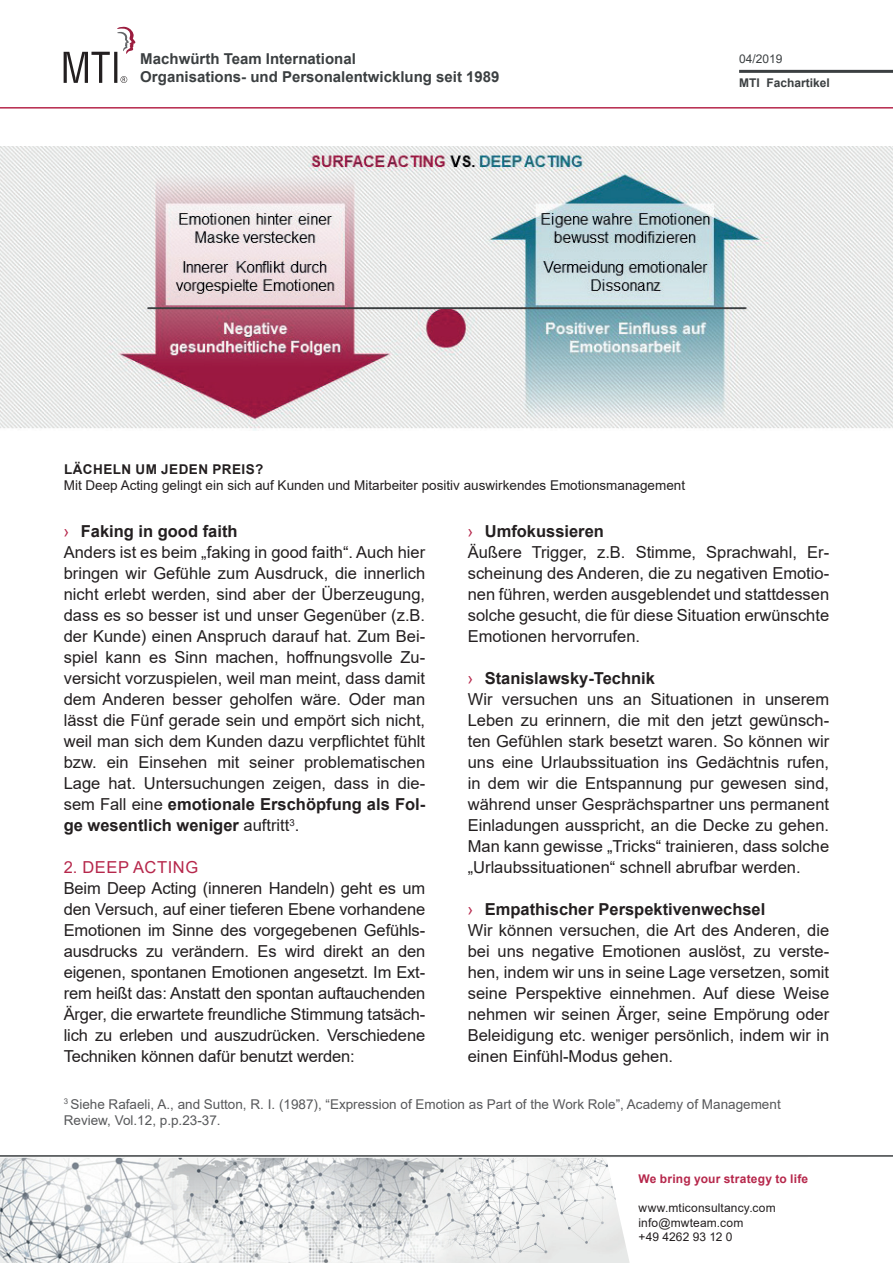
<style>
.page{position:relative;width:893px;height:1263px;background:#fff}
.page>*{position:absolute;margin:0;border:0;box-sizing:border-box;transform-origin:0 0}
.t1{font:16.5px/21px "Arial";color:#231f20}
.t2{font:16.5px "Arial";letter-spacing:.035em;color:#b6274b}
.t3{font:700 15px/18px "Arial";color:#3b3f41}
.t4{font:13.5px/16.2px "Arial";color:#57585a}
.t5{font:13.5px "Arial";color:#231f20}
.t6{font:700 13.5px "Arial";letter-spacing:.035em;color:#231f20}
.t7{font:12px/14.4px "Arial";letter-spacing:.01em;color:#231f20}
.t8{font:700 12px "Arial";letter-spacing:.015em;color:#b6274b}
.t9{font:700 12px "Arial";color:#3b3f41}
.t10{font:12px "Arial";color:#3b3f41}
.s1{color:#b6274b}
.s2{font-weight:700}
</style>
<div class="page">
<img style="left:0;top:1158px;width:606px;height:105px">
<svg style="left:606px;top:1163px;width:24px;height:100px"></svg>
<hr style="left:0;top:1155px;width:893px;height:2px;background:#3b3f41">
<hr style="left:0;top:107px;width:893px;height:2px;background:#b6274b">
<hr style="left:739px;top:70px;width:154px;height:3px;background:#3b3f41">
<svg style="left:64px;top:27px;width:71px;height:56px"></svg>
<img style="left:0;top:147px;width:893px;height:283px">
<p class="t3" style="left:140px;top:50px;width:361px">Machwürth Team International<br>Organisations- und Personalentwicklung seit 1989</p>
<p class="t10" style="left:739px;top:51px;width:45px">04/2019</p>
<p class="t9" style="left:739px;top:74px;width:92px">MTI Fachartikel</p>
<p class="t6" style="left:64px;top:460px;width:201px">LÄCHELN UM JEDEN PREIS?</p>
<p class="t5" style="left:64px;top:476px;width:623px">Mit Deep Acting gelingt ein sich auf Kunden und Mitarbeiter positiv auswirkendes Emotionsmanagement</p>
<p class="t1" style="left:64px;top:521px;width:363px"><span class="s1">›</span> <span class="s2">Faking in good faith<br></span>Anders ist es beim „faking in good faith“. Auch hier bringen wir Gefühle zum Ausdruck, die innerlich nicht erlebt werden, sind aber der Überzeugung, dass es so besser ist und unser Gegenüber (z.B. der Kunde) einen Anspruch darauf hat. Zum Bei&shy;spiel kann es Sinn machen, hoffnungsvolle Zu&shy;versicht vorzuspielen, weil man meint, dass damit dem Anderen besser geholfen wäre. Oder man lässt die Fünf gerade sein und empört sich nicht, weil man sich dem Kunden dazu verpflichtet fühlt bzw. ein Einsehen mit seiner problematischen Lage hat. Untersuchungen zeigen, dass in die&shy;sem Fall eine <span class="s2">emotionale Erschöpfung als Fol&shy;ge wesentlich weniger</span> auftritt<sup>3</sup>.</p>
<p class="t2" style="left:64px;top:856px;width:136px">2. DEEP ACTING</p>
<p class="t1" style="left:64px;top:878px;width:363px;text-align:justify">Beim Deep Acting (inneren Handeln) geht es um den Versuch, auf einer tieferen Ebene vorhandene Emotionen im Sinne des vorgegebenen Gefühls&shy;ausdrucks zu verändern. Es wird direkt an den eigenen, spontanen Emotionen angesetzt. Im Ext&shy;rem heißt das: Anstatt den spontan auftauchenden Ärger, die erwartete freundliche Stimmung tatsäch&shy;lich zu erleben und auszudrücken. Verschiedene Techniken können dafür benutzt werden:</p>
<p class="t1" style="left:468px;top:521px;width:363px"><span class="s1">›</span> <span class="s2">Umfokussieren<br></span>Äußere Trigger, z.B. Stimme, Sprachwahl, Er&shy;scheinung des Anderen, die zu negativen Emotio&shy;nen führen, werden ausgeblendet und stattdessen solche gesucht, die für diese Situation erwünschte Emotionen hervorrufen.</p>
<p class="t1" style="left:468px;top:668px;width:363px"><span class="s1">›</span> <span class="s2">Stanislawsky-Technik<br></span>Wir versuchen uns an Situationen in unserem Leben zu erinnern, die mit den jetzt gewünsch&shy;ten Gefühlen stark besetzt waren. So können wir uns eine Urlaubssituation ins Gedächtnis rufen, in dem wir die Entspannung pur gewesen sind, während unser Gesprächspartner uns permanent Einladungen ausspricht, an die Decke zu gehen.<br>Man kann gewisse „Tricks“ trainieren, dass solche „Urlaubssituationen“ schnell abrufbar werden.</p>
<p class="t1" style="left:468px;top:899px;width:363px"><span class="s1">›</span> <span class="s2">Empathischer Perspektivenwechsel<br></span>Wir können versuchen, die Art des Anderen, die bei uns negative Emotionen auslöst, zu verste&shy;hen, indem wir uns in seine Lage versetzen, somit seine Perspektive einnehmen. Auf diese Weise nehmen wir seinen Ärger, seine Empörung oder Beleidigung etc. weniger persönlich, indem wir in einen Einfühl-Modus gehen.</p>
<p class="t4" style="left:64px;top:1096px;width:718px"><sup>3</sup> Siehe Rafaeli, A., and Sutton, R. I. (1987), “Expression of Emotion as Part of the Work Role”, Academy of Management<br>Review, Vol.12, p.p.23-37.</p>
<p class="t8" style="left:638px;top:1171px;width:171px">We bring your strategy to life</p>
<p class="t7" style="left:638px;top:1201px;width:139px">www.mticonsultancy.com info@mwteam.com<br>+49 4262 93 12 0</p>
</div>
